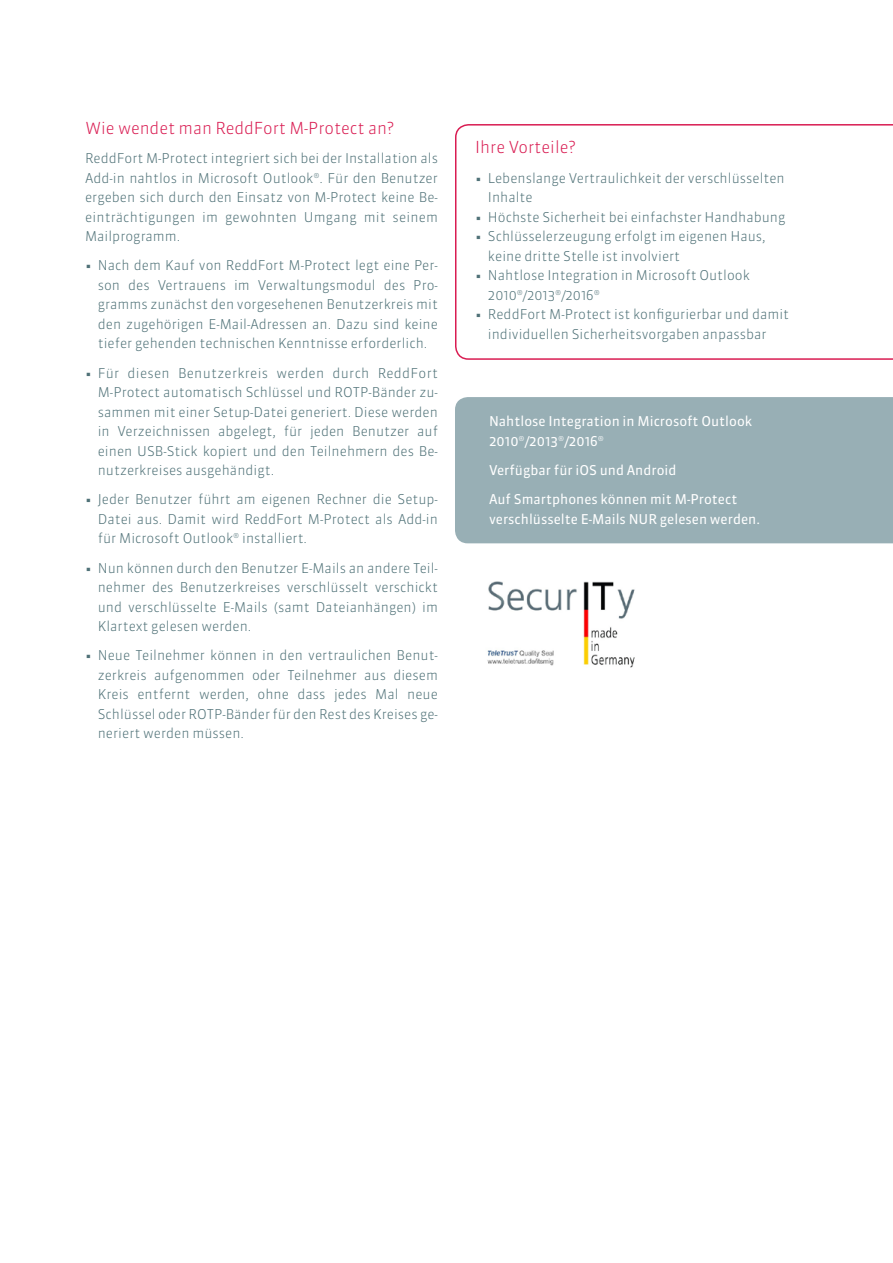
<style>
.page{position:relative;width:893px;height:1263px;background:#fff}
.page>*{position:absolute;margin:0;border:0;box-sizing:border-box;transform-origin:0 0}
.t1{font:300 16.5px "Sanuk OT";letter-spacing:-.005em;color:#d91c52}
.t2{font:300 13.5px/19.5px "Sanuk OT";color:#4f7177;text-align:justify}
.t3{font:13.5px/19.5px "Sanuk OT";color:#fff}
</style>
<div class="page">
<div style="left:455px;top:397px;width:438px;height:146px;background:#98afb5"></div>
<img style="left:487px;top:581px;width:148px;height:87px">
<svg style="left:455px;top:124px;width:438px;height:236px"></svg>
<p class="t1" style="left:85px;top:118px;width:311px">Wie wendet man ReddFort M-Protect an?</p>
<p class="t2" style="left:85px;top:148px;width:354px">ReddFort M-Protect integriert sich bei der Installation als Add-in nahtlos in Microsoft Outlook®. Für den Benutzer ergeben sich durch den Einsatz von M-Protect keine Be&shy;einträchtigungen im gewohnten Umgang mit seinem Mailprogramm.</p>
<p class="t2" style="left:98px;top:256px;width:342px;text-indent:-13px">• Nach dem Kauf von ReddFort M-Protect legt eine Per&shy;son des Vertrauens im Verwaltungsmodul des Pro&shy;gramms zunächst den vorgesehenen Benutzerkreis mit den zugehörigen E-Mail-Adressen an. Dazu sind keine tiefer gehenden technischen Kenntnisse erforderlich.</p>
<p class="t2" style="left:98px;top:363px;width:342px;text-indent:-13px">• Für diesen Benutzerkreis werden durch ReddFort M-Protect automatisch Schlüssel und ROTP-Bänder zu&shy;sammen mit einer Setup-Datei generiert. Diese werden in Verzeichnissen abgelegt, für jeden Benutzer auf einen USB-Stick kopiert und den Teilnehmern des Be&shy;nutzerkreises ausgehändigt.</p>
<p class="t2" style="left:98px;top:490px;width:342px;text-indent:-13px">• Jeder Benutzer führt am eigenen Rechner die Setup-Datei aus. Damit wird ReddFort M-Protect als Add-in für Microsoft Outlook® installiert.</p>
<p class="t2" style="left:98px;top:558px;width:342px;text-indent:-13px">• Nun können durch den Benutzer E-Mails an andere Teil&shy;nehmer des Benutzerkreises verschlüsselt verschickt und verschlüsselte E-Mails (samt Dateianhängen) im Klartext gelesen werden.</p>
<p class="t2" style="left:98px;top:646px;width:342px;text-indent:-13px">• Neue Teilnehmer können in den vertraulichen Benut&shy;zerkreis aufgenommen oder Teilnehmer aus diesem Kreis entfernt werden, ohne dass jedes Mal neue Schlüssel oder ROTP-Bänder für den Rest des Kreises ge&shy;neriert werden müssen.</p>
<p class="t1" style="left:475px;top:137px;width:102px">Ihre Vorteile?</p>
<p class="t2" style="left:488px;top:168px;width:298px;text-indent:-13px">• Lebenslange Vertraulichkeit der verschlüsselten<br>Inhalte</p>
<p class="t2" style="left:475px;top:207px;width:312px">• Höchste Sicherheit bei einfachster Handhabung</p>
<p class="t2" style="left:488px;top:226px;width:279px;text-indent:-13px">• Schlüsselerzeugung erfolgt im eigenen Haus, keine dritte Stelle ist involviert</p>
<p class="t2" style="left:488px;top:265px;width:263px;text-indent:-13px">• Nahtlose Integration in Microsoft Outlook<br>2010®/2013®/2016®</p>
<p class="t2" style="left:488px;top:304px;width:303px;text-indent:-13px">• ReddFort M-Protect ist konfigurierbar und damit individuellen Sicherheitsvorgaben anpassbar</p>
<p class="t3" style="left:489px;top:412px;width:265px">Nahtlose Integration in Microsoft Outlook<br>2010®/2013®/2016®</p>
<p class="t3" style="left:489px;top:460px;width:189px">Verfügbar für iOS und Android</p>
<p class="t3" style="left:489px;top:490px;width:272px">Auf Smartphones können mit M-Protect verschlüsselte E-Mails NUR gelesen werden.</p>
</div>
